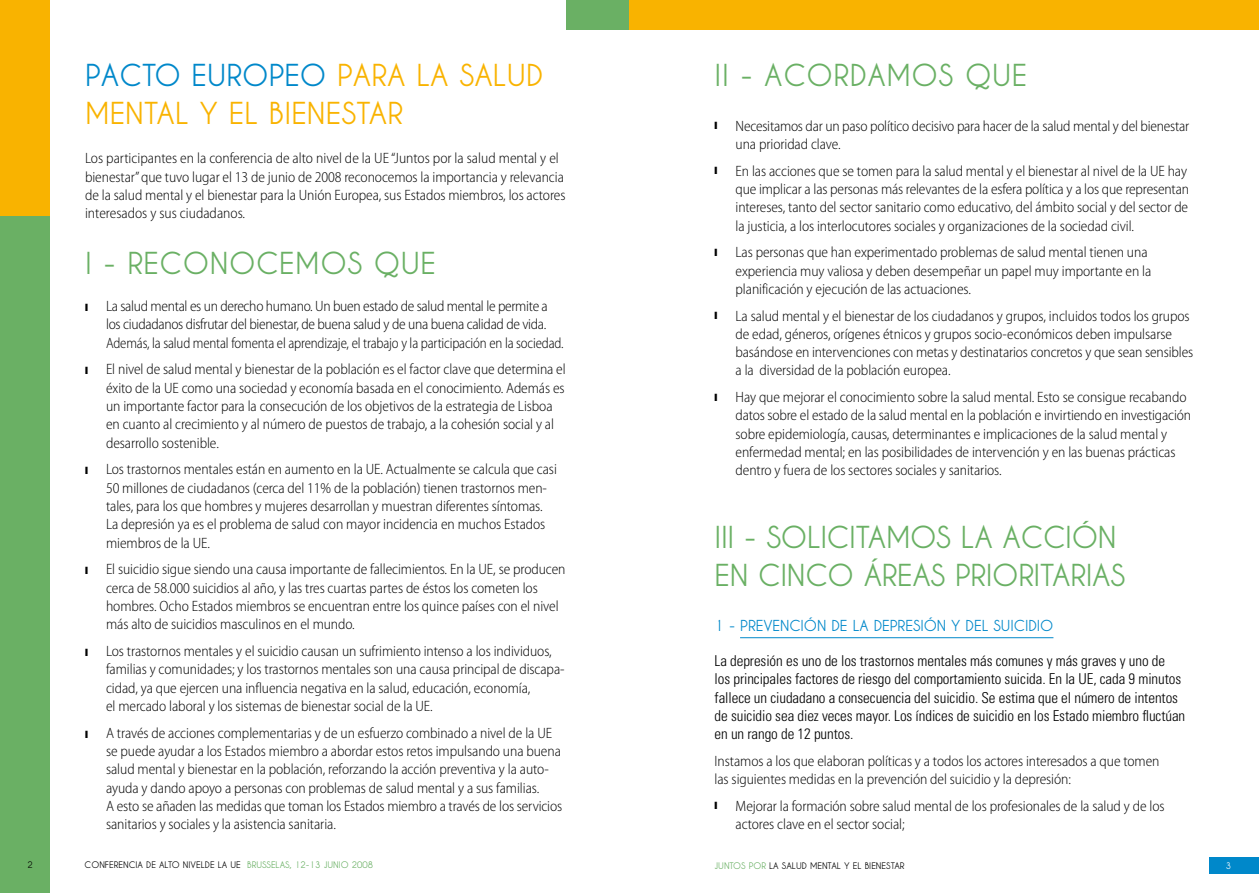
<style>
.page{position:relative;width:1259px;height:893px;background:#fff}
.page>*{position:absolute;margin:0;border:0;box-sizing:border-box;transform-origin:0 0}
.t1{font:700 30px/37.8px "Caviar Dreams";letter-spacing:-.01em;color:#6ab064}
.t2{font:700 30px/37.8px "Caviar Dreams";letter-spacing:.005em;color:#f9b300}
.t3{font:700 30px "Caviar Dreams";letter-spacing:.02em;color:#6ab064}
.t4{font:300 semi-condensed 15px/18.3px "Myriad Pro";letter-spacing:-.005em;color:#000}
.t5{font:300 condensed 15px/18.3px "Univers";letter-spacing:-.005em;color:#000}
.t6{font:700 15px "Caviar Dreams";letter-spacing:-.005em;color:#0088ca}
.t7{font:700 9px "Caviar Dreams";color:#000}
.t8{font:700 9px "Caviar Dreams";color:#6ab064}
.t9{font:700 9px "Caviar Dreams";color:#fff}
.s1{color:#0088ca}
.s2{color:#6ab064}
</style>
<div class="page">
<div style="left:0;top:0;width:50px;height:893px;background:#6ab064"></div>
<div style="left:566px;top:0;width:63px;height:30px;background:#6ab064"></div>
<div style="left:629px;top:0;width:630px;height:30px;background:#f9b300"></div>
<div style="left:1209px;top:857px;width:50px;height:17px;background:#0088ca"></div>
<div style="left:0;top:0;width:50px;height:216px;background:#f9b300"></div>
<hr style="left:740px;top:637px;width:313px;height:1px;background:#0088ca">
<h1 class="t2" style="left:85px;top:56px;width:460px"><span class="s1">PACTO EUROPE O</span> PARA LA SALUD<br>MENTAL Y EL BIENESTAR</h1>
<p class="t4" style="left:85px;top:150px;width:482px">Los participantes en la conferencia de alto nivel de la UE “Juntos por la salud mental y el bienestar” que tuvo lugar el 13 de junio de 2008 reconocemos la importancia y relevancia de la salud mental y el bienestar para la Unión Europea, sus Estados miembros, los actores interesados y sus ciudadanos.</p>
<h1 class="t3" style="left:85px;top:247px;width:348px">I - RECONOCEMOS QUE</h1>
<p class="t4" style="left:106px;top:297px;width:459px;text-indent:-21px">❙ La salud mental es un derecho humano. Un buen estado de salud mental le permite a los ciudadanos disfrutar del bienestar, de buena salud y de una buena calidad de vida.<br>Además, la salud mental fomenta el aprendizaje, el trabajo y la participación en la sociedad.</p>
<p class="t4" style="left:106px;top:361px;width:461px;text-indent:-21px">❙ El nivel de salud mental y bienestar de la población es el factor clave que determina el éxito de la UE como una sociedad y economía basada en el conocimiento. Además es un importante factor para la consecución de los objetivos de la estrategia de Lisboa en cuanto al crecimiento y al número de puestos de trabajo, a la cohesión social y al desarrollo sostenible.</p>
<p class="t4" style="left:106px;top:461px;width:452px;text-indent:-21px">❙ Los trastornos mentales están en aumento en la UE. Actualmente se calcula que casi 50 millones de ciudadanos (cerca del 11% de la población) tienen trastornos men&shy;tales, para los que hombres y mujeres desarrollan y muestran diferentes síntomas.<br>La depresión ya es el problema de salud con mayor incidencia en muchos Estados miembros de la UE.</p>
<p class="t4" style="left:106px;top:560px;width:461px;text-indent:-21px">❙ El suicidio sigue siendo una causa importante de fallecimientos. En la UE, se producen cerca de 58.000 suicidios al año, y las tres cuartas partes de éstos los cometen los hombres. Ocho Estados miembros se encuentran entre los quince países con el nivel más alto de suicidios masculinos en el mundo.</p>
<p class="t4" style="left:106px;top:642px;width:460px;text-indent:-21px">❙ Los trastornos mentales y el suicidio causan un sufrimiento intenso a los individuos, familias y comunidades; y los trastornos mentales son una causa principal de discapa&shy;cidad, ya que ejercen una influencia negativa en la salud, educación, economía,<br>el mercado laboral y los sistemas de bienestar social de la UE.</p>
<p class="t4" style="left:106px;top:724px;width:457px;text-indent:-21px">❙ A través de acciones complementarias y de un esfuerzo combinado a nivel de la UE se puede ayudar a los Estados miembro a abordar estos retos impulsando una buena salud mental y bienestar en la población, reforzando la acción preventiva y la auto&shy;ayuda y dando apoyo a personas con problemas de salud mental y a sus familias.<br>A esto se añaden las medidas que toman los Estados miembro a través de los servicios sanitarios y sociales y la asistencia sanitaria.</p>
<h1 class="t3" style="left:714px;top:58px;width:310px">II - ACORDAMOS QUE</h1>
<p class="t4" style="left:735px;top:117px;width:455px;text-indent:-21px">❙ Necesitamos dar un paso político decisivo para hacer de la salud mental y del bienestar una prioridad clave.</p>
<p class="t4" style="left:735px;top:162px;width:455px;text-indent:-21px">❙ En las acciones que se tomen para la salud mental y el bienestar al nivel de la UE hay que implicar a las personas más relevantes de la esfera política y a los que representan intereses, tanto del sector sanitario como educativo, del ámbito social y del sector de la justicia, a los interlocutores sociales y organizaciones de la sociedad civil.</p>
<p class="t4" style="left:735px;top:244px;width:417px;text-indent:-21px">❙ Las personas que han experimentado problemas de salud mental tienen una experiencia muy valiosa y deben desempeñar un papel muy importante en la planificación y ejecución de las actuaciones.</p>
<p class="t4" style="left:735px;top:307px;width:459px;text-indent:-21px">❙ La salud mental y el bienestar de los ciudadanos y grupos, incluidos todos los grupos de edad, géneros, orígenes étnicos y grupos socio-económicos deben impulsarse basándose en intervenciones con metas y destinatarios concretos y que sean sensibles a la diversidad de la población europea.</p>
<p class="t4" style="left:735px;top:388px;width:457px;text-indent:-21px">❙ Hay que mejorar el conocimiento sobre la salud mental. Esto se consigue recabando datos sobre el estado de la salud mental en la población e invirtiendo en investigación sobre epidemiología, causas, determinantes e implicaciones de la salud mental y enfermedad mental; en las posibilidades de intervención y en las buenas prácticas dentro y fuera de los sectores sociales y sanitarios.</p>
<h1 class="t1" style="left:714px;top:518px;width:411px">III - SOLICITAMOS LA ACCIÓN<br>EN CINCO ÁREAS PRIORITARIAS</h1>
<p class="t6" style="left:714px;top:617px;width:340px">1 - PREVENCIÓN DE LA DEPRESIÓN Y DEL SUICIDIO</p>
<p class="t5" style="left:714px;top:652px;width:472px">La depresión es uno de los trastornos mentales más comunes y más graves y uno de<br>los principales factores de riesgo del comportamiento suicida. En la UE, cada 9 minutos fallece un ciudadano a consecuencia del suicidio. Se estima que el número de intentos de suicidio sea diez veces mayor. Los índices de suicidio en los Estado miembro fluctúan en un rango de 12 puntos.</p>
<p class="t4" style="left:714px;top:752px;width:446px">Instamos a los que elaboran políticas y a todos los actores interesados a que tomen las siguientes medidas en la prevención del suicidio y la depresión:</p>
<p class="t4" style="left:735px;top:797px;width:430px;text-indent:-21px">❙ Mejorar la formación sobre salud mental de los profesionales de la salud y de los actores clave en el sector social;</p>
<p class="t7" style="left:28px;top:860px;width:7px">2</p>
<p class="t7" style="left:85px;top:860px;width:290px">CONFERENCIA DE ALTO NIVELDE LA UE <span class="s2">BRUSSELAS, 12-13 JUNIO 2008</span></p>
<p class="t8" style="left:714px;top:861px;width:11px">JUNTO</p>
<p class="t7" style="left:741px;top:861px;width:52px"><span class="s2">S POR</span> LA SALUD</p>
<p class="t7" style="left:810px;top:861px;width:18px">MENTAL</p>
<p class="t7" style="left:844px;top:861px;width:53px">Y EL BIENESTAR</p>
<p class="t9" style="left:1226px;top:861px;width:7px">3</p>
</div>
